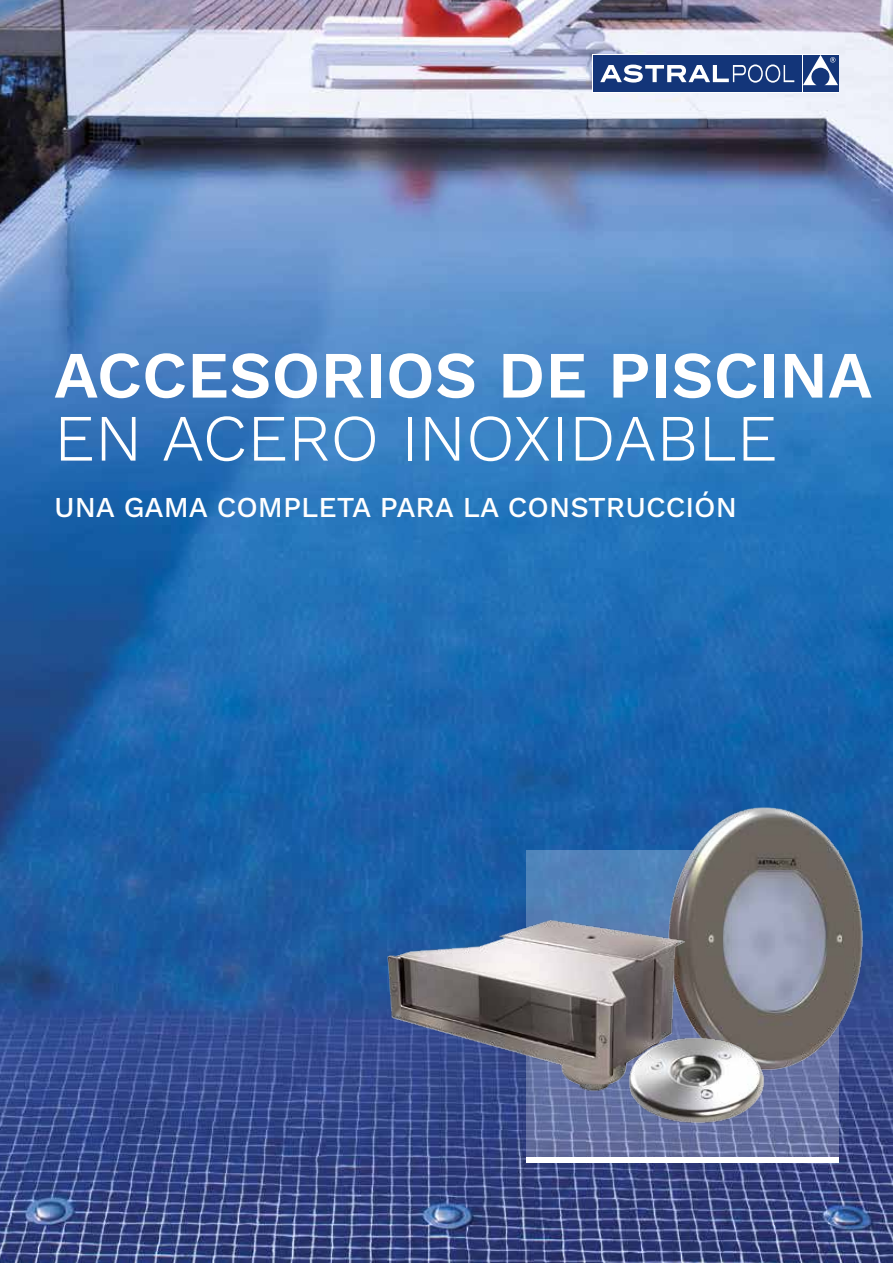
<style>
.page{position:relative;width:893px;height:1263px;background:#fff}
.page>*{position:absolute;margin:0;border:0;box-sizing:border-box;transform-origin:0 0}
.t1{font:600 66.15px "Work Sans";color:#fff}
.t2{font:300 66.15px "Work Sans";color:#fff}
.t3{font:500 28.8px "Work Sans";color:#fff}
</style>
<div class="page">
<img style="left:0;top:0;width:893px;height:1263px">
<div style="left:593px;top:54px;width:246px;height:38px;background:#fff"></div>
<div style="left:593px;top:55px;width:209px;height:36px;background:#133579"></div>
<svg style="left:803px;top:85px;width:35px;height:6px"></svg>
<svg style="left:803px;top:55px;width:35px;height:30px"></svg>
<svg style="left:600px;top:64px;width:194px;height:19px"></svg>
<svg style="left:527px;top:850px;width:312px;height:307px;background:#6179ab"></svg>
<div style="left:527px;top:1157px;width:312px;height:6px;background:#fff"></div>
<img style="left:602px;top:766px;width:291px;height:341px">
<img style="left:350px;top:894px;width:368px;height:225px">
<img style="left:609px;top:1006px;width:174px;height:175px">
<h1 class="t1" style="left:54px;top:336px;width:820px">ACCESORIOS DE PISCINA</h1>
<h1 class="t2" style="left:54px;top:399px;width:725px">EN ACERO INOXIDABLE</h1>
<p class="t3" style="left:54px;top:490px;width:684px">UNA GAMA COMPLETA PARA LA CONSTRUCCIÓN</p>
</div>
